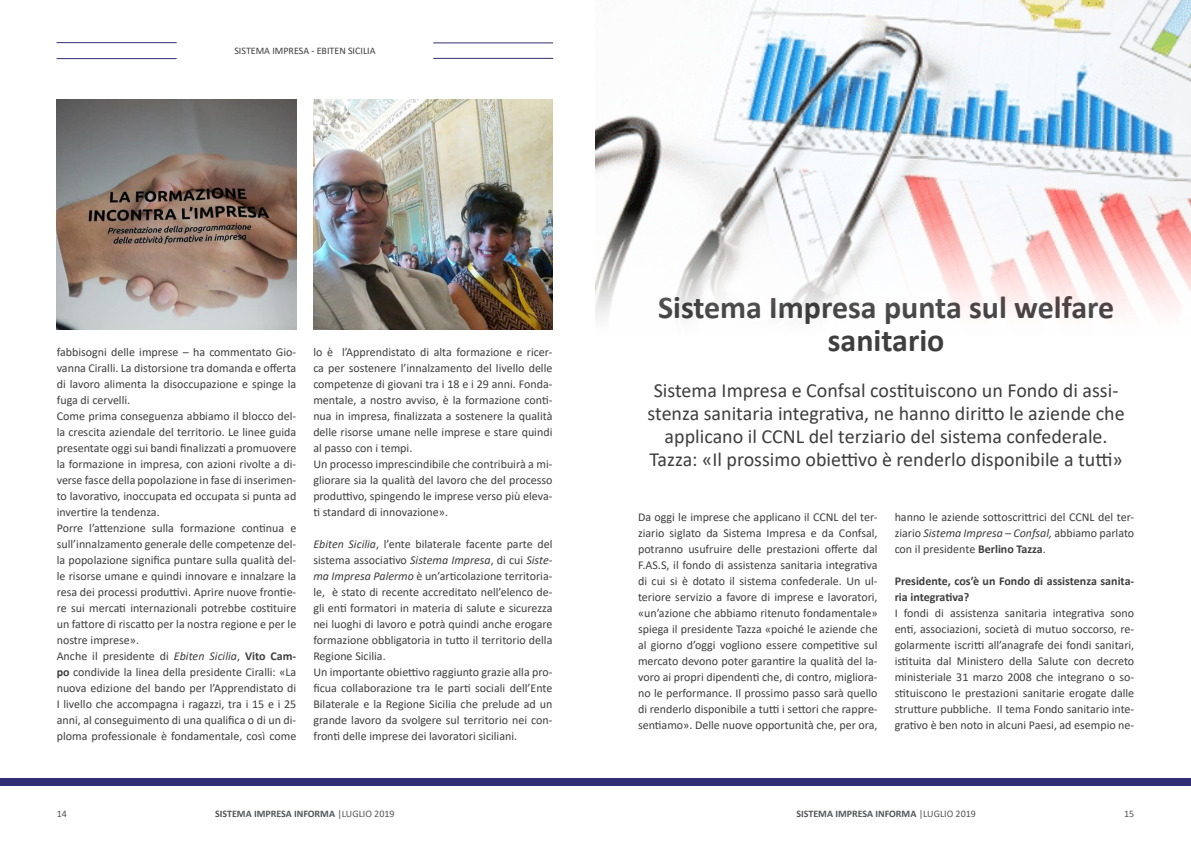
<style>
.page{position:relative;width:1191px;height:842px;background:#fff}
.page>*{position:absolute;margin:0;border:0;box-sizing:border-box;transform-origin:0 0}
.titolo{font:700 32px/33px "Calibri";color:#3e3e3f;text-align:center}
.titolo-2{font:20px/23px "Calibri";color:#3e3e3f;text-align:center}
.testo{font:12px/16px "Calibri";color:#3e3e3f;text-align:justify}
.testo-2{font:700 12px/16px "Calibri";color:#3e3e3f}
.data{font:700 10px "Calibri";color:#545557}
.t1{font:10px "Calibri";color:#3e3e3f}
.t2{font:10px "Calibri";color:#545557}
.s1{font-style:italic}
.s2{font-weight:700}
.s3{font-weight:400}
</style>
<div class="page">
<div style="left:0;top:778px;width:595px;height:7px;background:#322d74"></div>
<div style="left:595px;top:778px;width:596px;height:7px;background:#322d74"></div>
<hr style="left:57px;top:58px;width:120px;height:1px;background:#322d74">
<hr style="left:57px;top:42px;width:120px;height:1px;background:#322d74">
<hr style="left:433px;top:58px;width:120px;height:1px;background:#322d74">
<hr style="left:433px;top:43px;width:120px;height:1px;background:#322d74">
<img style="left:595px;top:0;width:596px;height:318px">
<img style="left:57px;top:99px;width:239px;height:231px">
<img style="left:313px;top:99px;width:239px;height:231px">
<p class="t1" style="left:234px;top:44px;width:143px">SISTEMA IMPRESA - EBITEN SICILIA</p>
<p class="testo" style="left:57px;top:344px;width:241px">fabbisogni delle imprese – ha commentato Gio&shy;vanna Ciralli. La distorsione tra domanda e offerta di lavoro alimenta la disoccupazione e spinge la fuga di cervelli.</p>
<p class="testo" style="left:57px;top:408px;width:241px">Come prima conseguenza abbiamo il blocco del&shy;la crescita aziendale del territorio. Le linee guida presentate oggi sui bandi finalizzati a promuovere la formazione in impresa, con azioni rivolte a di&shy;verse fasce della popolazione in fase di inserimen&shy;to lavorativo, inoccupata ed occupata si punta ad invertire la tendenza.</p>
<p class="testo" style="left:57px;top:520px;width:241px">Porre l’attenzione sulla formazione continua e sull’innalzamento generale delle competenze del&shy;la popolazione significa puntare sulla qualità del&shy;le risorse umane e quindi innovare e innalzare la resa dei processi produttivi. Aprire nuove frontie&shy;re sui mercati internazionali potrebbe costituire un fattore di riscatto per la nostra regione e per le nostre imprese».</p>
<p class="testo" style="left:57px;top:648px;width:241px">Anche il presidente di <span class="s1">Ebiten Sicilia</span>, <span class="s2">Vito Cam&shy;po</span> condivide la linea della presidente Ciralli: «La nuova edizione del bando per l’Apprendistato di I livello che accompagna i ragazzi, tra i 15 e i 25 anni, al conseguimento di una qualifica o di un di&shy;ploma professionale è fondamentale, così come</p>
<p class="testo" style="left:313px;top:344px;width:241px">lo è l’Apprendistato di alta formazione e ricer&shy;ca per sostenere l’innalzamento del livello delle competenze di giovani tra i 18 e i 29 anni. Fonda&shy;mentale, a nostro avviso, è la formazione conti&shy;nua in impresa, finalizzata a sostenere la qualità delle risorse umane nelle imprese e stare quindi al passo con i tempi.</p>
<p class="testo" style="left:313px;top:456px;width:241px">Un processo imprescindibile che contribuirà a mi&shy;gliorare sia la qualità del lavoro che del processo produttivo, spingendo le imprese verso più eleva&shy;ti standard di innovazione».</p>
<p class="testo" style="left:313px;top:536px;width:241px"><span class="s1">Ebiten Sicilia</span>, l’ente bilaterale facente parte del sistema associativo <span class="s1">Sistema Impresa</span>, di cui <span class="s1">Siste&shy;ma Impresa Palermo</span> è un’articolazione territoria&shy;le, è stato di recente accreditato nell’elenco de&shy;gli enti formatori in materia di salute e sicurezza nei luoghi di lavoro e potrà quindi anche erogare formazione obbligatoria in tutto il territorio della Regione Sicilia.</p>
<p class="testo" style="left:313px;top:664px;width:241px">Un importante obiettivo raggiunto grazie alla pro&shy;ficua collaborazione tra le parti sociali dell’Ente Bilaterale e la Regione Sicilia che prelude ad un grande lavoro da svolgere sul territorio nei con&shy;fronti delle imprese dei lavoratori siciliani.</p>
<p class="titolo" style="left:658px;top:290px;width:458px">Sistema Impresa punta sul welfare sanitario</p>
<p class="titolo-2" style="left:647px;top:378px;width:478px">Sistema Impresa e Confsal costituiscono un Fondo di assi&shy;stenza sanitaria integrativa, ne hanno diritto le aziende che applicano il CCNL del terziario del sistema confederale.<br>Tazza: «Il prossimo obiettivo è renderlo disponibile a tutti»</p>
<p class="testo" style="left:638px;top:509px;width:241px">Da oggi le imprese che applicano il CCNL del ter&shy;ziario siglato da Sistema Impresa e da Confsal, potranno usufruire delle prestazioni offerte dal F.AS.S, il fondo di assistenza sanitaria integrativa di cui si è dotato il sistema confederale. Un ul&shy;teriore servizio a favore di imprese e lavoratori, «un’azione che abbiamo ritenuto fondamentale» spiega il presidente Tazza «poiché le aziende che al giorno d’oggi vogliono essere competitive sul mercato devono poter garantire la qualità del la&shy;voro ai propri dipendenti che, di contro, migliora&shy;no le performance. Il prossimo passo sarà quello di renderlo disponibile a tutti i settori che rappre&shy;sentiamo». Delle nuove opportunità che, per ora,</p>
<p class="testo" style="left:894px;top:509px;width:241px">hanno le aziende sottoscrittrici del CCNL del ter&shy;ziario <span class="s1">Sistema Impresa – Confsal,</span> abbiamo parlato con il presidente <span class="s2">Berlino Tazza</span>.</p>
<p class="testo-2" style="left:894px;top:573px;width:241px">Presidente, cos’è un Fondo di assistenza sanita&shy;ria integrativa?</p>
<p class="testo" style="left:894px;top:605px;width:241px">I fondi di assistenza sanitaria integrativa sono enti, associazioni, società di mutuo soccorso, re&shy;golarmente iscritti all’anagrafe dei fondi sanitari, istituita dal Ministero della Salute con decreto ministeriale 31 marzo 2008 che integrano o so&shy;stituiscono le prestazioni sanitarie erogate dalle strutture pubbliche. Il tema Fondo sanitario inte&shy;grativo è ben noto in alcuni Paesi, ad esempio ne-</p>
<p class="t2" style="left:57px;top:807px;width:12px">14</p>
<p class="data" style="left:215px;top:807px;width:181px">SISTEMA IMPRESA INFORMA <span class="s3">|LUGLIO 2019</span></p>
<p class="data" style="left:796px;top:807px;width:181px">SISTEMA IMPRESA INFORMA <span class="s3">|LUGLIO 2019</span></p>
<p class="t2" style="left:1124px;top:807px;width:12px">15</p>
</div>
